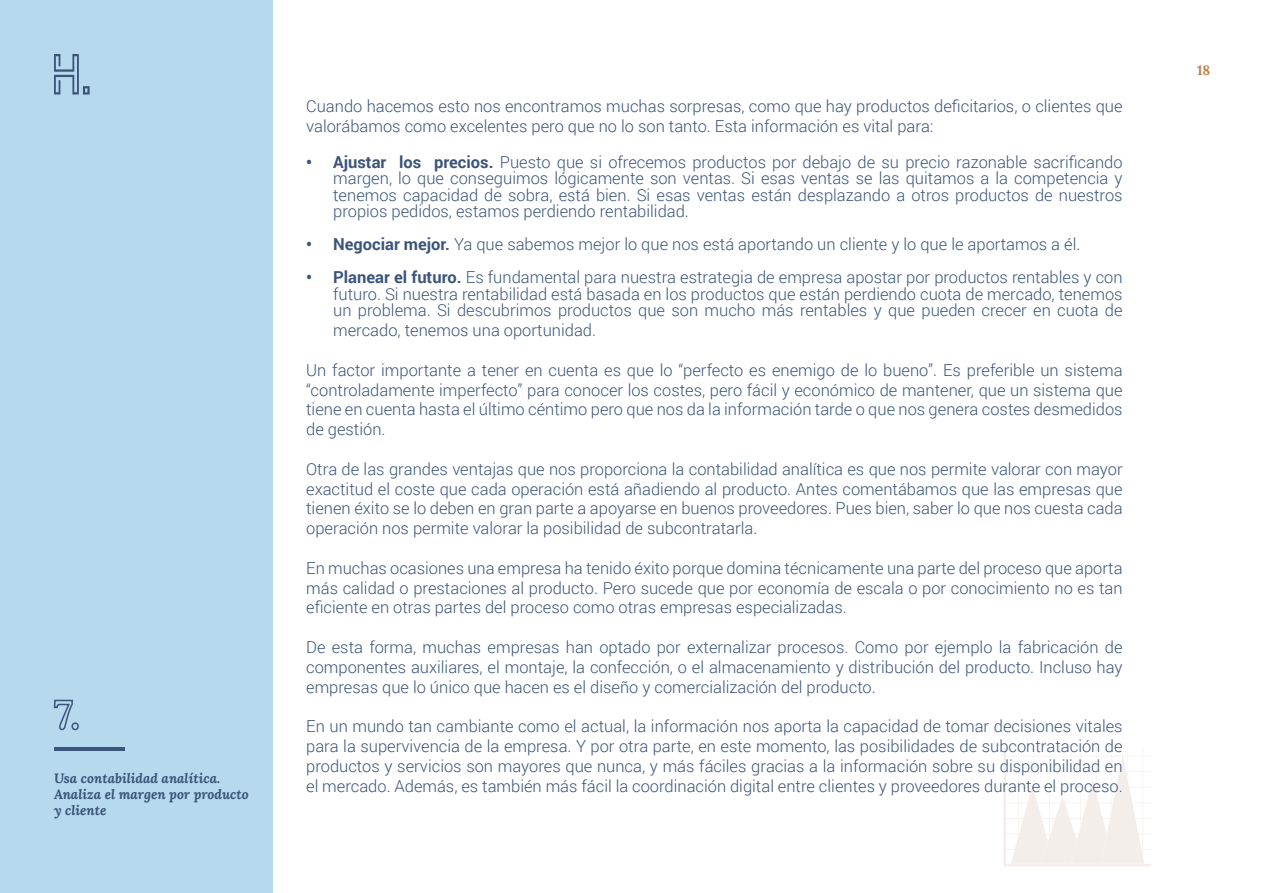
<style>
.page{position:relative;width:1263px;height:893px;background:#fff}
.page>*{position:absolute;margin:0;border:0;box-sizing:border-box;transform-origin:0 0}
.t1{font:300 16.5px/19.8px "Roboto";color:#3b547a;text-align:justify}
.t2{font:italic 700 13.5px/16.2px "Lora";color:#3b547a}
.t3{font:700 13.5px "Lora";color:#bd824f}
.s1{font-weight:700}
</style>
<div class="page">
<div style="left:0;top:0;width:272px;height:893px;background:#b6d9ee"></div>
<svg style="left:54px;top:54px;width:36px;height:41px"></svg>
<svg style="left:1004px;top:747px;width:147px;height:119px"></svg>
<hr style="left:54px;top:747px;width:70px;height:4px;background:#3b547a">
<svg style="left:53px;top:699px;width:26px;height:32px"></svg>
<p class="t2" style="left:54px;top:769px;width:196px">Usa contabilidad analítica.<br>Analiza el margen por producto y cliente</p>
<p class="t1" style="left:306px;top:96px;width:818px">Cuando hacemos esto nos encontramos muchas sorpresas, como que hay productos deficitarios, o clientes que valorábamos como excelentes pero que no lo son tanto. Esta información es vital para:</p>
<p class="t1" style="left:333px;top:153px;width:791px;line-height:16.5px;text-indent:-27px"><span class="s1">• Ajustar los precios.</span> Puesto que si ofrecemos productos por debajo de su precio razonable sacrificando margen, lo que conseguimos lógicamente son ventas. Si esas ventas se las quitamos a la competencia y tenemos capacidad de sobra, está bien. Si esas ventas están desplazando a otros productos de nuestros propios pedidos, estamos perdiendo rentabilidad.</p>
<p class="t1" style="left:306px;top:234px;width:776px"><span class="s1">• Negociar mejor.</span> Ya que sabemos mejor lo que nos está aportando un cliente y lo que le aportamos a él.</p>
<p class="t1" style="left:333px;top:269px;width:791px;line-height:16.5px;text-indent:-27px"><span class="s1">• Planear el futuro.</span> Es fundamental para nuestra estrategia de empresa apostar por productos rentables y con futuro. Si nuestra rentabilidad está basada en los productos que están perdiendo cuota de mercado, tenemos un problema. Si descubrimos productos que son mucho más rentables y que pueden crecer en cuota de</p>
<p class="t1" style="left:333px;top:320px;width:264px">mercado, tenemos una oportunidad.</p>
<p class="t1" style="left:306px;top:360px;width:818px">Un factor importante a tener en cuenta es que lo “perfecto es enemigo de lo bueno”. Es preferible un sistema “controladamente imperfecto” para conocer los costes, pero fácil y económico de mantener, que un sistema que tiene en cuenta hasta el último céntimo pero que nos da la información tarde o que nos genera costes desmedidos de gestión.</p>
<p class="t1" style="left:306px;top:459px;width:818px">Otra de las grandes ventajas que nos proporciona la contabilidad analítica es que nos permite valorar con mayor exactitud el coste que cada operación está añadiendo al producto. Antes comentábamos que las empresas que tienen éxito se lo deben en gran parte a apoyarse en buenos proveedores. Pues bien, saber lo que nos cuesta cada operación nos permite valorar la posibilidad de subcontratarla.</p>
<p class="t1" style="left:306px;top:558px;width:818px">En muchas ocasiones una empresa ha tenido éxito porque domina técnicamente una parte del proceso que aporta más calidad o prestaciones al producto. Pero sucede que por economía de escala o por conocimiento no es tan eficiente en otras partes del proceso como otras empresas especializadas.</p>
<p class="t1" style="left:306px;top:637px;width:818px">De esta forma, muchas empresas han optado por externalizar procesos. Como por ejemplo la fabricación de componentes auxiliares, el montaje, la confección, o el almacenamiento y distribución del producto. Incluso hay empresas que lo único que hacen es el diseño y comercialización del producto.</p>
<p class="t1" style="left:306px;top:716px;width:818px">En un mundo tan cambiante como el actual, la información nos aporta la capacidad de tomar decisiones vitales para la supervivencia de la empresa. Y por otra parte, en este momento, las posibilidades de subcontratación de productos y servicios son mayores que nunca, y más fáciles gracias a la información sobre su disponibilidad en el mercado. Además, es también más fácil la coordinación digital entre clientes y proveedores durante el proceso.</p>
<p class="t3" style="left:1197px;top:62px;width:15px">18</p>
</div>
